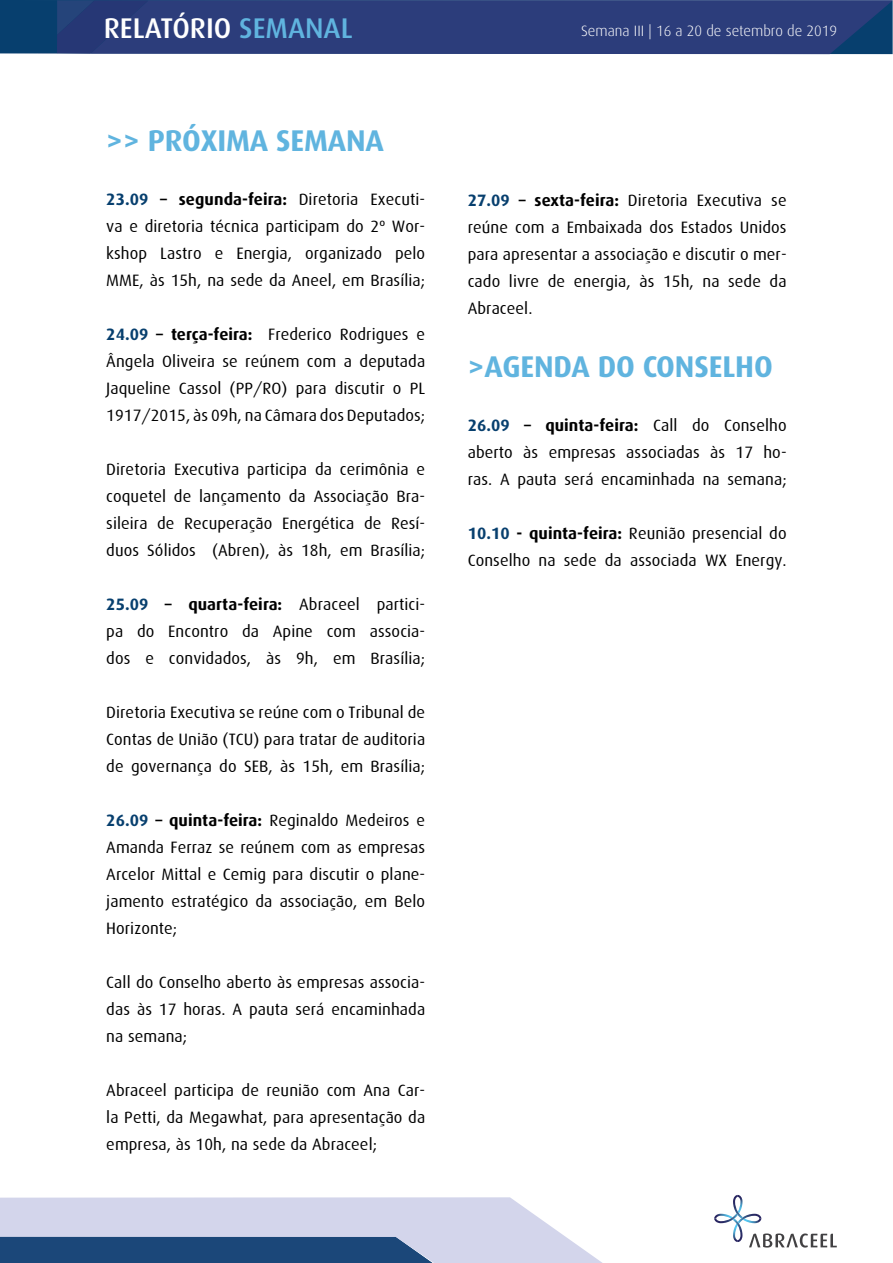
<style>
.page{position:relative;width:893px;height:1263px;background:#fff}
.page>*{position:absolute;margin:0;border:0;box-sizing:border-box;transform-origin:0 0}
.t1{font:700 30px "Dax";letter-spacing:-.005em;color:#60b4df}
.t2{font:500 28.5px "Dax";color:#fff}
.t3{font:16.5px/27px "Dax";letter-spacing:.005em;color:#000;text-align:justify}
.t4{font:300 15px "Dax";color:#fff}
.s1{color:#60b4df}
.s2{font-weight:700;color:#073f6e}
.s3{font-weight:700}
</style>
<div class="page">
<svg style="left:0;top:1197px;width:602px;height:66px;background:#a4b1cd"></svg>
<svg style="left:714px;top:1195px;width:123px;height:52px"></svg>
<svg style="left:0;top:0;width:893px;height:54px;background:#283d79"></svg>
<h2 class="t2" style="left:104px;top:12px;width:250px">RELATÓRIO <span class="s1">SEMANAL</span></h2>
<p class="t4" style="left:581px;top:22px;width:257px">Semana III | 16 a 20 de setembro de 2019</p>
<h1 class="t1" style="left:106px;top:124px;width:279px">&gt;&gt; PRÓXIMA SEMANA</h1>
<p class="t3" style="left:106px;top:186px;width:320px"><span class="s2">23.09</span> <span class="s3">– segunda-feira:</span> Diretoria Executi&shy;va e diretoria técnica participam do 2º Wor&shy;kshop Lastro e Energia, organizado pelo MME, às 15h, na sede da Aneel, em Brasília;</p>
<p class="t3" style="left:106px;top:321px;width:320px"><span class="s2">24.09</span> <span class="s3">– terça-feira:</span> Frederico Rodrigues e Ângela Oliveira se reúnem com a deputada Jaqueline Cassol (PP/RO) para discutir o PL 1917/2015, às 09h, na Câmara dos Deputados;</p>
<p class="t3" style="left:106px;top:456px;width:320px">Diretoria Executiva participa da cerimônia e coquetel de lançamento da Associação Bra&shy;sileira de Recuperação Energética de Resí&shy;duos Sólidos (Abren), às 18h, em Brasília;</p>
<p class="t3" style="left:106px;top:591px;width:320px"><span class="s2">25.09</span> <span class="s3">– quarta-feira:</span> Abraceel partici&shy;pa do Encontro da Apine com associa&shy;dos e convidados, às 9h, em Brasília;</p>
<p class="t3" style="left:106px;top:699px;width:320px">Diretoria Executiva se reúne com o Tribunal de Contas de União (TCU) para tratar de auditoria de governança do SEB, às 15h, em Brasília;</p>
<p class="t3" style="left:106px;top:807px;width:320px"><span class="s2">26.09</span> <span class="s3">– quinta-feira:</span> Reginaldo Medeiros e Amanda Ferraz se reúnem com as empresas Arcelor Mittal e Cemig para discutir o plane&shy;jamento estratégico da associação, em Belo Horizonte;</p>
<p class="t3" style="left:106px;top:969px;width:320px">Call do Conselho aberto às empresas associa&shy;das às 17 horas. A pauta será encaminhada na semana;</p>
<p class="t3" style="left:106px;top:1077px;width:320px">Abraceel participa de reunião com Ana Car&shy;la Petti, da Megawhat, para apresentação da empresa, às 10h, na sede da Abraceel;</p>
<p class="t3" style="left:468px;top:187px;width:320px"><span class="s2">27.09</span> <span class="s3">– sexta-feira:</span> Diretoria Executiva se reúne com a Embaixada dos Estados Unidos para apresentar a associação e discutir o mer&shy;cado livre de energia, às 15h, na sede da Abraceel.</p>
<h1 class="t1" style="left:468px;top:349px;width:307px">&gt;AGENDA DO CONSELHO</h1>
<p class="t3" style="left:468px;top:412px;width:320px"><span class="s2">26.09</span> <span class="s3">– quinta-feira:</span> Call do Conselho aberto às empresas associadas às 17 ho&shy;ras. A pauta será encaminhada na semana;</p>
<p class="t3" style="left:468px;top:520px;width:320px"><span class="s2">10.10</span> <span class="s3">- quinta-feira:</span> Reunião presencial do<br>Conselho na sede da associada WX Energy.</p>
</div>
